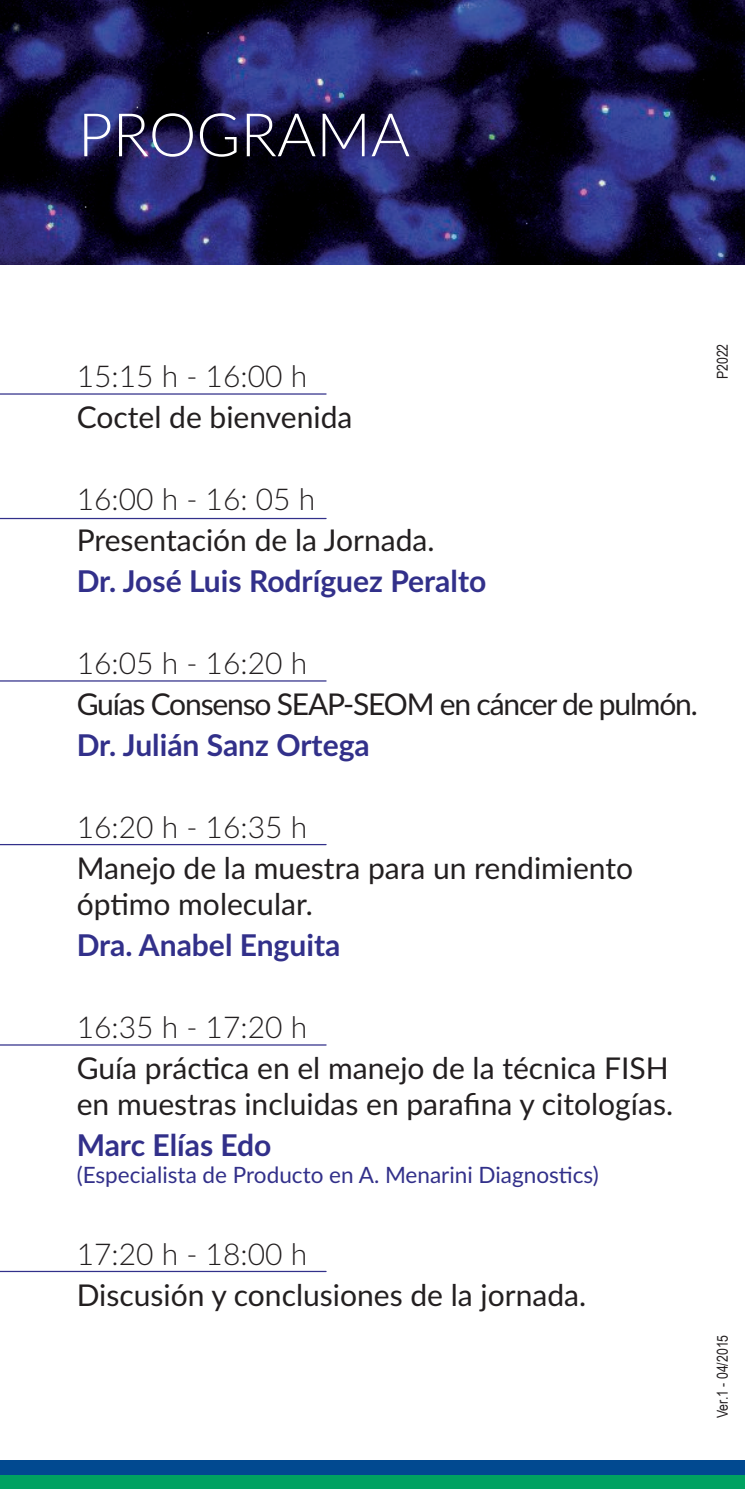
<style>
.page{position:relative;width:745px;height:1489px;background:#fff}
.page>*{position:absolute;margin:0;border:0;box-sizing:border-box;transform-origin:0 0}
.t1{font:300 60px "Lato";color:#fff}
.t2{font:30px/36px "Lato";color:#231f20}
.t3{font:300 30px "Lato";color:#231f20}
.t4{font:700 30px "Lato";color:#32308a}
.t5{font:30px "Lato";letter-spacing:-.04em;color:#231f20}
.t6{font:22.5px "Lato";color:#32308a}
.t7{font:15px "Arial Narrow";color:#231f20}
</style>
<div class="page">
<img style="left:0;top:0;width:744px;height:264px">
<div style="left:0;top:1474px;width:744px;height:14px;background:#00a261"></div>
<div style="left:0;top:1460px;width:744px;height:14px;background:#014990"></div>
<hr style="left:0;top:393px;width:326px;height:1px;background:#32308a">
<hr style="left:0;top:518px;width:326px;height:1px;background:#32308a">
<hr style="left:0;top:680px;width:326px;height:1px;background:#32308a">
<hr style="left:0;top:844px;width:326px;height:1px;background:#32308a">
<hr style="left:0;top:1044px;width:326px;height:1px;background:#32308a">
<hr style="left:0;top:1270px;width:326px;height:1px;background:#32308a">
<h1 class="t1" style="left:78px;top:93px;width:333px">PROGRAMA</h1>
<p class="t3" style="left:77px;top:355px;width:232px">15:15 h - 16:00 h</p>
<p class="t2" style="left:77px;top:397px;width:277px">Coctel de bienvenida</p>
<p class="t7" style="left:711px;top:379px;width:37px;rotate:-90deg">P2022</p>
<p class="t3" style="left:77px;top:478px;width:240px">16:00 h - 16: 05 h</p>
<p class="t2" style="left:77px;top:520px;width:359px">Presentación de la Jornada.</p>
<p class="t4" style="left:77px;top:559px;width:411px">Dr. José Luis Rodríguez Peralto</p>
<p class="t3" style="left:77px;top:642px;width:232px">16:05 h - 16:20 h</p>
<p class="t5" style="left:77px;top:682px;width:622px">Guías Consenso SEAP-SEOM en cáncer de pulmón.</p>
<p class="t4" style="left:77px;top:723px;width:294px">Dr. Julián Sanz Ortega</p>
<p class="t3" style="left:77px;top:806px;width:232px">16:20 h - 16:35 h</p>
<p class="t2" style="left:77px;top:848px;width:557px">Manejo de la muestra para un rendimiento óptimo molecular.</p>
<p class="t4" style="left:77px;top:923px;width:265px">Dra. Anabel Enguita</p>
<p class="t3" style="left:77px;top:1006px;width:232px">16:35 h - 17:20 h</p>
<p class="t2" style="left:77px;top:1048px;width:597px">Guía práctica en el manejo de la técnica FISH en muestras incluidas en parafina y citologías.</p>
<p class="t4" style="left:77px;top:1123px;width:196px">Marc Elías Edo</p>
<p class="t6" style="left:77px;top:1158px;width:523px">(Especialista de Producto en A. Menarini Diagnostics)</p>
<p class="t3" style="left:77px;top:1233px;width:232px">17:20 h - 18:00 h</p>
<p class="t2" style="left:77px;top:1275px;width:510px">Discusión y conclusiones de la jornada.</p>
<p class="t7" style="left:711px;top:1417px;width:85px;rotate:-90deg">Ver.1 - 04/2015</p>
</div>
